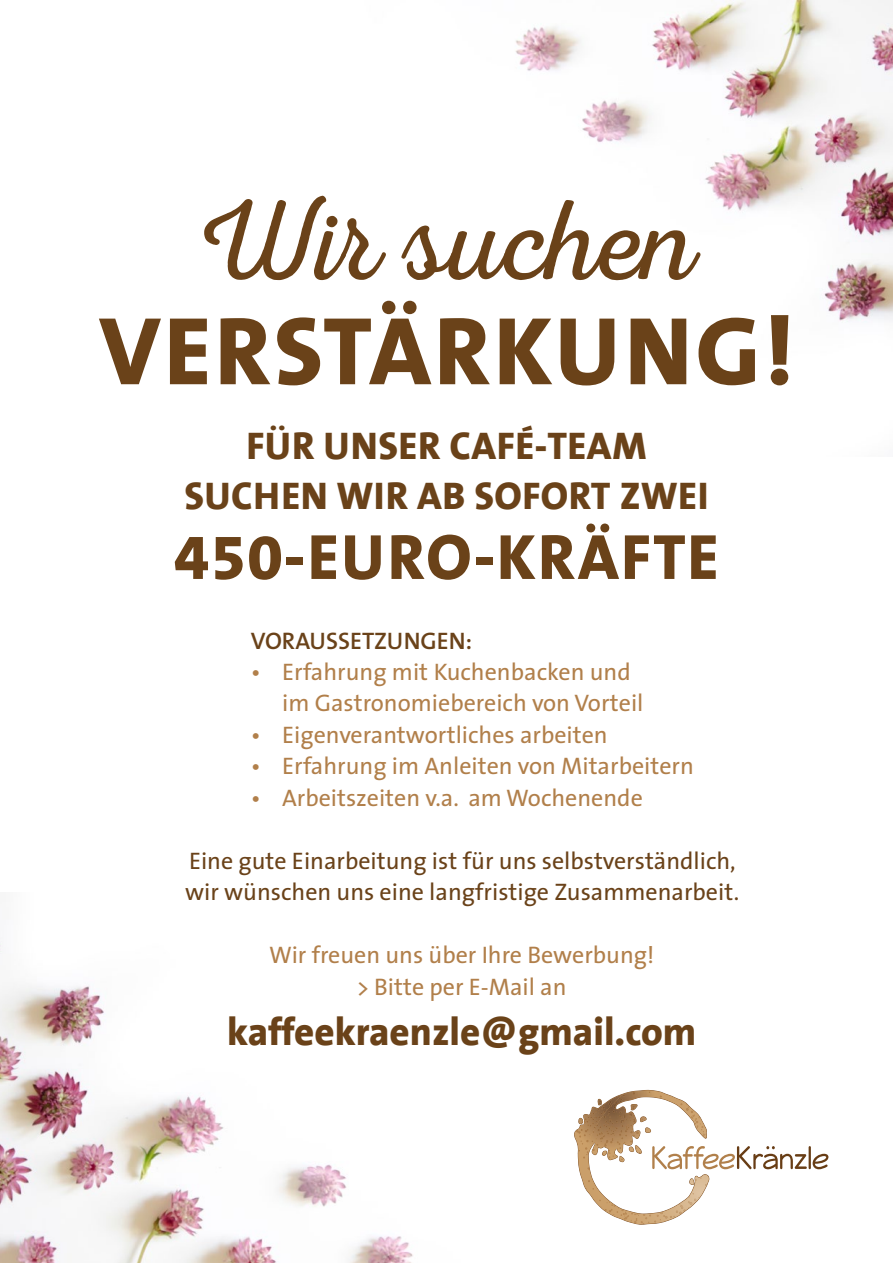
<style>
.page{position:relative;width:893px;height:1263px;background:#fff}
.page>*{position:absolute;margin:0;border:0;box-sizing:border-box;transform-origin:0 0}
.t1{font:114.75px "Nexa Rust Script L 1";color:#6a4219}
.t2{font:800 97.2px "The Sans B8";letter-spacing:.035em;color:#6a4219}
.t3{font:800 64.5px "The Sans B8";letter-spacing:.035em;color:#6a4219}
.t4{font:800 39px/49.8px "The Sans B8";letter-spacing:.01em;color:#6a4219;text-align:center}
.t5{font:24px/31.5px "The Sans";color:#b17f4a}
.t6{font:24px/31.5px "The Sans";color:#6a4219}
.t7{font:600 24px "The Sans";color:#6a4219}
</style>
<div class="page">
<img style="left:0;top:942px;width:413px;height:321px">
<img style="left:515px;top:0;width:378px;height:322px">
<hr style="left:809px;top:1146px;width:2px;height:23px;background:#683d15">
<svg style="left:813px;top:1154px;width:15px;height:15px"></svg>
<svg style="left:574px;top:1090px;width:233px;height:135px"></svg>
<h1 class="t1" style="left:196px;top:172px;width:503px">Wir suchen</h1>
<h2 class="t2" style="left:99px;top:300px;width:697px">VERSTÄRKUNG!</h2>
<h3 class="t4" style="left:184px;top:422px;width:526px">FÜR UNSER CAFÉ-TEAM<br>SUCHEN WIR AB SOFORT ZWEI</h3>
<h3 class="t3" style="left:174px;top:523px;width:546px">450-EURO-KRÄFTE</h3>
<p class="t7" style="left:251px;top:620px;width:223px">VORAUSSETZUNGEN:</p>
<p class="t5" style="left:282px;top:655px;width:363px;text-indent:-31px">• Erfahrung mit Kuchenbacken und im Gastronomiebereich von Vorteil</p>
<p class="t5" style="left:251px;top:718px;width:358px">• Eigenverantwortliches arbeiten</p>
<p class="t5" style="left:251px;top:750px;width:444px">• Erfahrung im Anleiten von Mitarbeitern</p>
<p class="t5" style="left:251px;top:781px;width:393px">• Arbeitszeiten v.a. am Wochenende</p>
<p class="t6" style="left:185px;top:844px;width:556px">Eine gute Einarbeitung ist für uns selbstverständlich, wir wünschen uns eine langfristige Zusammenarbeit.</p>
<p class="t5" style="left:269px;top:939px;width:387px;text-align:center">Wir freuen uns über Ihre Bewerbung! &gt; Bitte per E-Mail an</p>
<h3 class="t4" style="left:227px;top:1008px;width:471px">kaffeekraenzle@gmail.com</h3>
</div>
